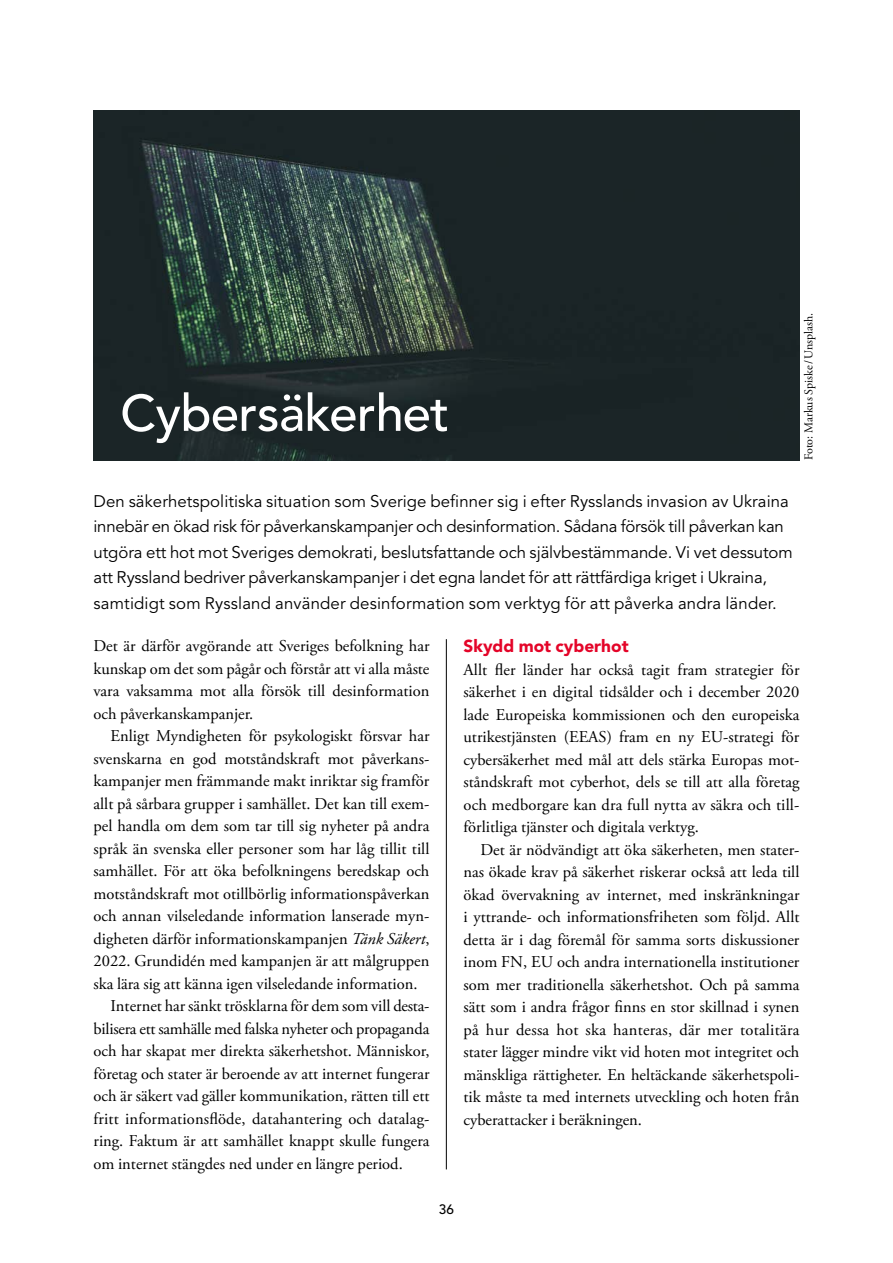
<style>
.page{position:relative;width:893px;height:1263px;background:#fff}
.page>*{position:absolute;margin:0;border:0;box-sizing:border-box;transform-origin:0 0}
.Huvudrubrik_Av_Medium_34_36{font:500 51px "Avenir LT Pro";letter-spacing:-.015em;color:#fff}
.Mellanrubrik_Av_RED_11_5_15_pt{font:900 17.25px "Avenir LT Pro";color:#e40428}
.ingress_13_18{font:16.8px/25.5px "Avenir LT Pro";letter-spacing:-.005em;color:#000}
.Bröd_11_15{font:16.5px/22.5px "Adobe Garamond Pro";color:#000;text-align:justify}
.t1{font:500 13.5px "Avenir LT Pro";color:#000}
.t2{font:12px "Adobe Garamond Pro";color:#000}
.s1{font-style:italic}
</style>
<div class="page">
<img style="left:94px;top:111px;width:705px;height:349px">
<hr style="left:446px;top:639px;width:1px;height:530px;background:#000">
<p class="Huvudrubrik_Av_Medium_34_36" style="left:120px;top:383px;width:331px">Cybersäkerhet</p>
<p class="t2" style="left:801px;top:460px;width:149px;rotate:-90deg">Foto: Markus Spiske/Unsplash.</p>
<p class="ingress_13_18" style="left:94px;top:489px;width:701px">Den säkerhetspolitiska situation som Sverige befinner sig i efter Rysslands invasion av Ukraina innebär en ökad risk för påverkanskampanjer och desinformation. Sådana försök till påverkan kan utgöra ett hot mot Sveriges demokrati, beslutsfattande och självbestämmande. Vi vet dessutom att Ryssland bedriver påverkanskampanjer i det egna landet för att rättfärdiga kriget i Ukraina, samtidigt som Ryssland använder desinformation som verktyg för att påverka andra länder.</p>
<p class="Bröd_11_15" style="left:94px;top:635px;width:337px">Det är därför avgörande att Sveriges befolkning har kunskap om det som pågår och förstår att vi alla måste vara vaksamma mot alla försök till desinformation och påverkanskampanjer.</p>
<p class="Bröd_11_15" style="left:94px;top:725px;width:337px;text-indent:17px">Enligt Myndigheten för psykologiskt försvar har svenskarna en god motståndskraft mot påverkans&shy;kampanjer men främmande makt inriktar sig framför allt på sårbara grupper i samhället. Det kan till exem&shy;pel handla om dem som tar till sig nyheter på andra språk än svenska eller personer som har låg tillit till samhället. För att öka befolkningens beredskap och motståndskraft mot otillbörlig informationspåverkan och annan vilseledande information lanserade myn&shy;digheten därför informationskampanjen <span class="s1">Tänk Säkert</span>, 2022. Grundidén med kampanjen är att målgruppen ska lära sig att känna igen vilseledande information.</p>
<p class="Bröd_11_15" style="left:94px;top:995px;width:337px;text-indent:17px">Internet har sänkt trösklarna för dem som vill desta&shy;bilisera ett samhälle med falska nyheter och propaganda och har skapat mer direkta säkerhetshot. Människor, företag och stater är beroende av att internet fungerar och är säkert vad gäller kommunikation, rätten till ett fritt informationsflöde, datahantering och datalag&shy;ring. Faktum är att samhället knappt skulle fungera om internet stängdes ned under en längre period.</p>
<p class="Mellanrubrik_Av_RED_11_5_15_pt" style="left:463px;top:636px;width:167px">Skydd mot cyberhot</p>
<p class="Bröd_11_15" style="left:463px;top:659px;width:337px">Allt fler länder har också tagit fram strategier för säkerhet i en digital tidsålder och i december 2020 lade Europeiska kommissionen och den europeiska utrikestjänsten (EEAS) fram en ny EU-strategi för cybersäkerhet med mål att dels stärka Europas mot&shy;ståndskraft mot cyberhot, dels se till att alla företag och medborgare kan dra full nytta av säkra och till&shy;förlitliga tjänster och digitala verktyg.</p>
<p class="Bröd_11_15" style="left:463px;top:839px;width:337px;text-indent:17px">Det är nödvändigt att öka säkerheten, men stater&shy;nas ökade krav på säkerhet riskerar också att leda till ökad övervakning av internet, med inskränkningar i yttrande- och informationsfriheten som följd. Allt detta är i dag föremål för samma sorts diskussioner inom FN, EU och andra internationella institutioner som mer traditionella säkerhetshot. Och på samma sätt som i andra frågor finns en stor skillnad i synen på hur dessa hot ska hanteras, där mer totalitära stater lägger mindre vikt vid hoten mot integritet och mänskliga rättigheter. En heltäckande säkerhetspoli&shy;tik måste ta med internets utveckling och hoten från cyberattacker i beräkningen.</p>
<p class="t1" style="left:439px;top:1201px;width:17px">36</p>
</div>
